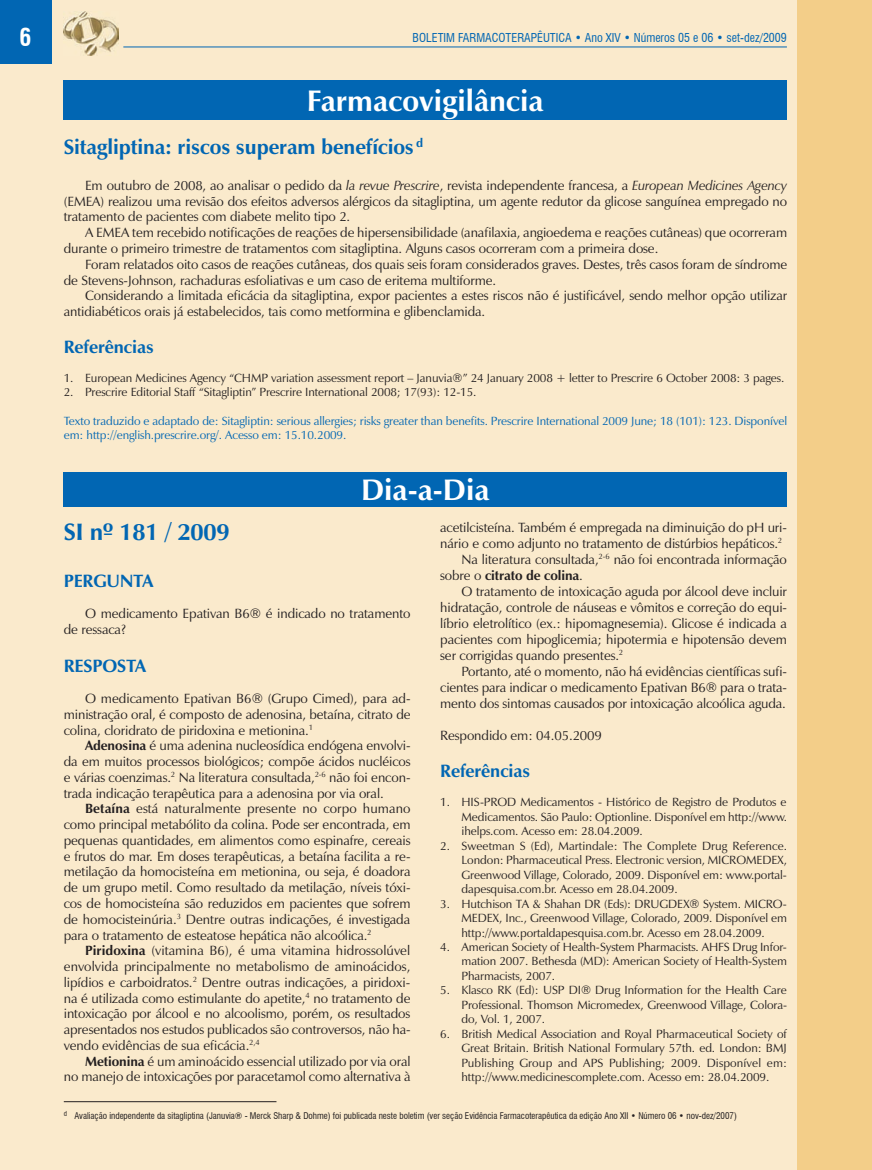
<style>
.page{position:relative;width:872px;height:1170px;background:#fff}
.page>*{position:absolute;margin:0;border:0;box-sizing:border-box;transform-origin:0 0}
.t1{font:700 30px "Zapf Humanist 601 BT";color:#fff}
.t2{font:700 24px "Zapf Humanist 601 BT";letter-spacing:-.01em;color:#0166b3}
.t3{font:700 condensed 24px "Swiss 721 BT";color:#fff}
.t4{font:700 21px "Zapf Humanist 601 BT";letter-spacing:-.01em;color:#0166b3}
.t5{font:700 18px "Zapf Humanist 601 BT";letter-spacing:-.01em;color:#0166b3}
.t6{font:13.5px/15.8px "Zapf Humanist 601 BT";letter-spacing:-.01em;color:#231f20;text-align:justify}
.t7{font:700 13.5px "Zapf Humanist 601 BT";letter-spacing:-.01em;color:#231f20}
.t8{font:12px/14.4px "Zapf Humanist 601 BT";letter-spacing:-.01em;color:#231f20;text-align:justify}
.t9{font:12px/14.2px "Zapf Humanist 601 BT";letter-spacing:-.01em;color:#0166b3}
.t10{font:condensed 12px "Swiss 721 BT";color:#0166b3}
.t11{font:condensed 9px "Swiss 721 BT";color:#231f20}
.s1{font-style:italic}
.s2{font-weight:700}
.s3{font-weight:400}
</style>
<div class="page">
<div style="left:0;top:0;width:872px;height:1169px;background:#faeacc"></div>
<img style="left:64px;top:12px;width:55px;height:43px">
<hr style="left:123px;top:47px;width:664px;height:1px;background:#0166b3">
<div style="left:0;top:0;width:51px;height:64px;background:#0166b3"></div>
<div style="left:797px;top:0;width:75px;height:1169px;background:#f3ce89"></div>
<div style="left:64px;top:472px;width:723px;height:35px;background:#0166b3"></div>
<div style="left:64px;top:81px;width:723px;height:39px;background:#0166b3"></div>
<hr style="left:64px;top:1101px;width:212px;height:1px;background:#231f20">
<h2 class="t3" style="left:20px;top:23px;width:13px">6</h2>
<p class="t10" style="left:412px;top:30px;width:376px">BOLETIM FARMACOTERAPÊUTICA • Ano XIV • Números 05 e 06 • set-dez/2009</p>
<h1 class="t1" style="left:307px;top:82px;width:238px">Farmacovigilância</h1>
<h3 class="t4" style="left:64px;top:134px;width:361px">Sitagliptina: riscos superam benefícios <sup>d</sup></h3>
<p class="t6" style="left:64px;top:177px;width:725px;text-indent:21px">Em outubro de 2008, ao analisar o pedido da <span class="s1">la revue Prescrire</span>, revista independente francesa, a <span class="s1">European Medicines Agency </span>(EMEA) realizou uma revisão dos efeitos adversos alérgicos da sitagliptina, um agente redutor da glicose sanguínea empregado no tratamento de pacientes com diabete melito tipo 2.</p>
<p class="t6" style="left:64px;top:225px;width:725px;text-indent:21px">A EMEA tem recebido notificações de reações de hipersensibilidade (anafilaxia, angioedema e reações cutâneas) que ocorreram durante o primeiro trimestre de tratamentos com sitagliptina. Alguns casos ocorreram com a primeira dose.</p>
<p class="t6" style="left:64px;top:256px;width:725px;text-indent:21px">Foram relatados oito casos de reações cutâneas, dos quais seis foram considerados graves. Destes, três casos foram de síndrome de Stevens-Johnson, rachaduras esfoliativas e um caso de eritema multiforme.</p>
<p class="t6" style="left:64px;top:288px;width:725px;text-indent:21px">Considerando a limitada eficácia da sitagliptina, expor pacientes a estes riscos não é justificável, sendo melhor opção utilizar antidiabéticos orais já estabelecidos, tais como metformina e glibenclamida.</p>
<h3 class="t5" style="left:64px;top:336px;width:92px">Referências</h3>
<p class="t8" style="left:64px;top:370px;width:722px">1. European Medicines Agency “CHMP variation assessment report – Januvia®” 24 January 2008 + letter to Prescrire 6 October 2008: 3 pages.</p>
<p class="t8" style="left:64px;top:385px;width:414px">2. Prescrire Editorial Staff “Sitagliptin” Prescrire International 2008; 17(93): 12-15.</p>
<p class="t9" style="left:64px;top:413px;width:725px">Texto traduzido e adaptado de: Sitagliptin: serious allergies; risks greater than benefits. Prescrire International 2009 June; 18 (101): 123. Disponível em: http://english.prescrire.org/. Acesso em: 15.10.2009.</p>
<h1 class="t1" style="left:361px;top:471px;width:130px">Dia-a-Dia</h1>
<h2 class="t2" style="left:64px;top:517px;width:167px">SI nº 181 / 2009</h2>
<h3 class="t5" style="left:64px;top:569px;width:91px">PERGUNTA</h3>
<p class="t6" style="left:64px;top:606px;width:348px;text-indent:21px">O medicamento Epativan B6® é indicado no tratamento de ressaca?</p>
<h3 class="t5" style="left:64px;top:654px;width:84px">RESPOSTA</h3>
<p class="t6" style="left:64px;top:690px;width:348px;text-indent:21px">O medicamento Epativan B6® (Grupo Cimed), para ad&shy;ministração oral, é composto de adenosina, betaína, citrato de colina, cloridrato de piridoxina e metionina.<sup>1</sup></p>
<p class="t6" style="left:64px;top:737px;width:348px;text-indent:21px"><span class="s2">Adenosina</span> é uma adenina nucleosídica endógena envolvi&shy;da em muitos processos biológicos; compõe ácidos nucléicos e várias coenzimas.<sup>2</sup> Na literatura consultada,<sup>2-6</sup> não foi encon&shy;trada indicação terapêutica para a adenosina por via oral.</p>
<p class="t6" style="left:64px;top:800px;width:348px;text-indent:21px"><span class="s2">Betaína</span> está naturalmente presente no corpo humano como principal metabólito da colina. Pode ser encontrada, em pequenas quantidades, em alimentos como espinafre, cereais e frutos do mar. Em doses terapêuticas, a betaína facilita a re&shy;metilação da homocisteína em metionina, ou seja, é doadora de um grupo metil. Como resultado da metilação, níveis tóxi&shy;cos de homocisteína são reduzidos em pacientes que sofrem de homocisteinúria.<sup>3</sup> Dentre outras indicações, é investigada para o tratamento de esteatose hepática não alcoólica.<sup>2</sup></p>
<p class="t6" style="left:64px;top:942px;width:348px;text-indent:21px"><span class="s2">Piridoxina</span> (vitamina B6), é uma vitamina hidrossolúvel envolvida principalmente no metabolismo de aminoácidos, lipídios e carboidratos.<sup>2</sup> Dentre outras indicações, a piridoxi&shy;na é utilizada como estimulante do apetite,<sup>4</sup> no tratamento de intoxicação por álcool e no alcoolismo, porém, os resultados apresentados nos estudos publicados são controversos, não ha&shy;vendo evidências de sua eficácia.<sup>2,4</sup></p>
<p class="t6" style="left:64px;top:1052px;width:348px;text-align:right"><span class="s2">Metionina</span> é um aminoácido essencial utilizado por via oral<br>no manejo de intoxicações por paracetamol como alternativa à</p>
<p class="t6" style="left:440px;top:519px;width:348px">acetilcisteína. Também é empregada na diminuição do pH uri-</p>
<p class="t6" style="left:440px;top:535px;width:343px">nário e como adjunto no tratamento de distúrbios hepáticos.<sup>2</sup></p>
<p class="t6" style="left:461px;top:551px;width:327px">Na literatura consultada,<sup>2-6</sup> não foi encontrada informação</p>
<p class="t7" style="left:440px;top:567px;width:144px"><span class="s3">sobre o</span> citrato de colina<span class="s3">.</span></p>
<p class="t6" style="left:461px;top:583px;width:327px">O tratamento de intoxicação aguda por álcool deve incluir</p>
<p class="t6" style="left:440px;top:599px;width:348px">hidratação, controle de náuseas e vômitos e correção do equi-</p>
<p class="t6" style="left:440px;top:615px;width:348px">líbrio eletrolítico (ex.: hipomagnesemia). Glicose é indicada a</p>
<p class="t6" style="left:440px;top:631px;width:348px">pacientes com hipoglicemia; hipotermia e hipotensão devem</p>
<p class="t6" style="left:440px;top:647px;width:184px">ser corrigidas quando presentes.<sup>2</sup></p>
<p class="t6" style="left:461px;top:663px;width:327px">Portanto, até o momento, não há evidências científicas sufi-</p>
<p class="t6" style="left:440px;top:679px;width:348px">cientes para indicar o medicamento Epativan B6® para o trata-</p>
<p class="t6" style="left:440px;top:695px;width:347px">mento dos sintomas causados por intoxicação alcoólica aguda.</p>
<p class="t6" style="left:440px;top:727px;width:163px">Respondido em: 04.05.2009</p>
<h3 class="t5" style="left:440px;top:760px;width:92px">Referências</h3>
<p class="t8" style="left:461px;top:795px;width:327px;text-indent:-21px">1. HIS-PROD Medicamentos - Histórico de Registro de Produtos e Medicamentos. São Paulo: Optionline. Disponível em http://www. ihelps.com. Acesso em: 28.04.2009.</p>
<p class="t8" style="left:461px;top:838px;width:327px;text-indent:-21px">2. Sweetman S (Ed), Martindale: The Complete Drug Reference.<br>London: Pharmaceutical Press. Electronic version, MICROMEDEX, Greenwood Village, Colorado, 2009. Disponível em: www.portal&shy;dapesquisa.com.br. Acesso em 28.04.2009.</p>
<p class="t8" style="left:461px;top:896px;width:327px;text-indent:-21px">3. Hutchison TA &amp; Shahan DR (Eds): DRUGDEX® System. MICRO-MEDEX, Inc., Greenwood Village, Colorado, 2009. Disponível em http://www.portaldapesquisa.com.br. Acesso em 28.04.2009.</p>
<p class="t8" style="left:461px;top:939px;width:327px;text-indent:-21px">4. American Society of Health-System Pharmacists. AHFS Drug Infor&shy;mation 2007. Bethesda (MD): American Society of Health-System Pharmacists, 2007.</p>
<p class="t8" style="left:461px;top:982px;width:327px;text-indent:-21px">5. Klasco RK (Ed): USP DI® Drug Information for the Health Care Professional. Thomson Micromedex, Greenwood Village, Colora&shy;do, Vol. 1, 2007.</p>
<p class="t8" style="left:461px;top:1026px;width:327px;text-indent:-21px">6. British Medical Association and Royal Pharmaceutical Society of Great Britain. British National Formulary 57th. ed. London: BMJ Publishing Group and APS Publishing; 2009. Disponível em: http://www.medicinescomplete.com. Acesso em: 28.04.2009.</p>
<p class="t11" style="left:64px;top:1110px;width:674px"><sup>d</sup> Avaliação independente da sitagliptina (Januvia® - Merck Sharp &amp; Dohme) foi publicada neste boletim (ver seção Evidência Farmacoterapêutica da edição Ano XII • Número 06 • nov-dez/2007)</p>
</div>
